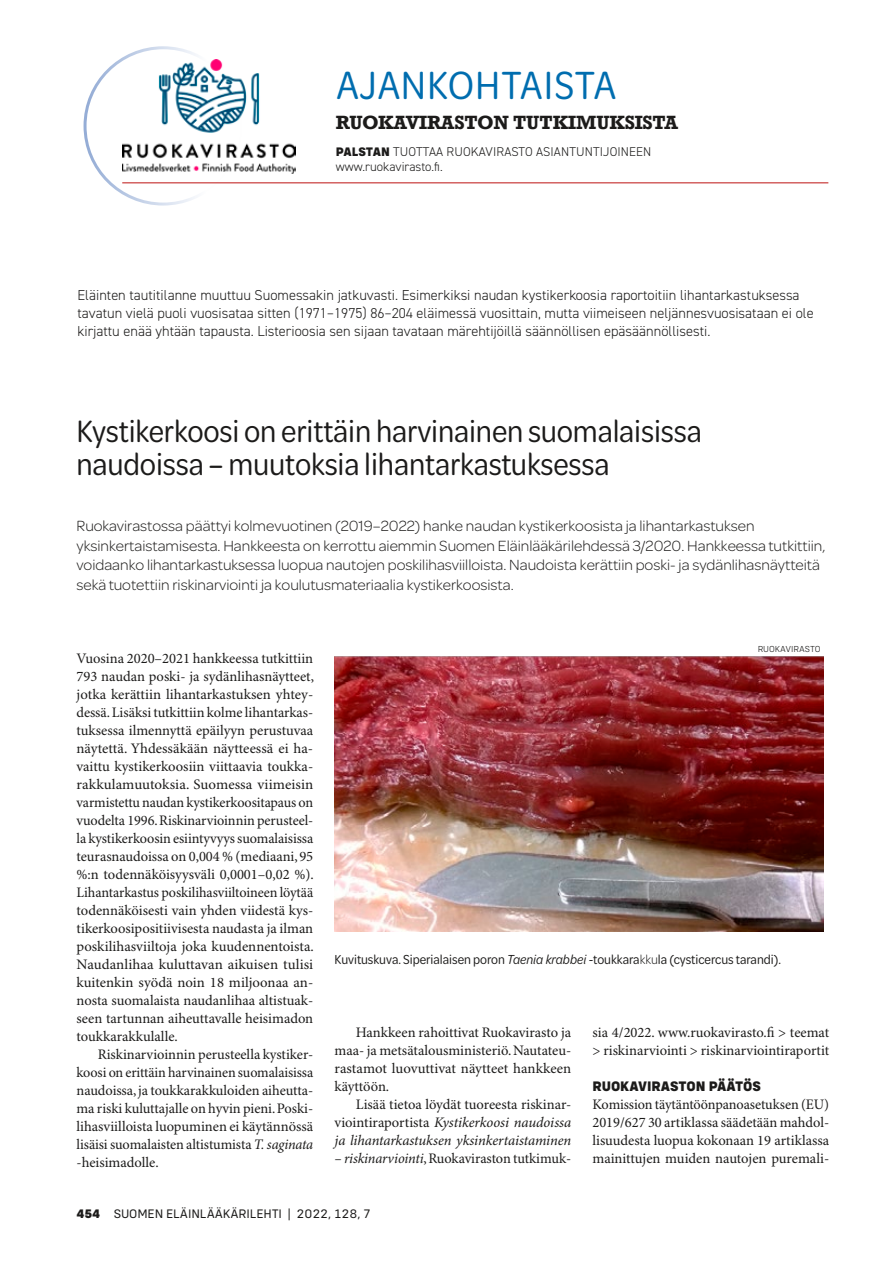
<style>
.page{position:relative;width:893px;height:1263px;background:#fff}
.page>*{position:absolute;margin:0;border:0;box-sizing:border-box;transform-origin:0 0}
.t1{font:42px "Omnes Cond";letter-spacing:.02em;color:#006daf}
.t2{font:33px/33px "Omnes Cond";letter-spacing:-.005em;color:#1c1b1a}
.t3{font:700 18px "Rockwell";letter-spacing:-.01em;color:#1c1b1a}
.t4{font:300 15.75px/19.5px "Omnes";color:#1c1b1a}
.t5{font:14.55px/18px "Minion Pro";color:#1c1b1a;text-align:justify}
.t6{font:italic 14.55px/18px "Minion Pro";letter-spacing:-.01em;color:#1c1b1a;text-align:justify}
.t7{font:300 14.4px/18px "DIN2014";color:#1c1b1a}
.t8{font:800 14.25px "Config";color:#1c1b1a}
.t9{font:13.95px "Omnes Cond";color:#1c1b1a}
.t10{font:300 12.75px/15px "DIN2014";letter-spacing:.01em;color:#1c1b1a}
.t11{font:12.75px "Config";letter-spacing:-.01em;color:#1c1b1a}
.t12{font:300 9px "Config";color:#1c1b1a}
.s1{font-family:"Config";font-weight:800}
.s2{font-style:italic}
.s3{font-weight:300}
.s4{font-style:normal}
.s5{font-weight:800}
</style>
<div class="page">
<img style="left:123px;top:60px;width:172px;height:114px">
<div style="left:84px;top:46px;width:159px;height:160px;border:3px solid #95add6;border-radius:50%"></div>
<hr style="left:122px;top:183px;width:706px;height:1px;background:#bd1311">
<img style="left:335px;top:656px;width:488px;height:276px">
<h1 class="t1" style="left:336px;top:59px;width:281px">AJANKOHTAISTA</h1>
<p class="t3" style="left:336px;top:111px;width:344px">RUOKAVIRASTON TUTKIMUKSISTA</p>
<p class="t10" style="left:336px;top:144px;width:317px"><span class="s1">PALSTAN</span> TUOTTAA RUOKAVIRASTO ASIANTUNTIJOINEEN www.ruokavirasto.fi.</p>
<p class="t7" style="left:77px;top:286px;width:738px">Eläinten tautitilanne muuttuu Suomessakin jatkuvasti. Esimerkiksi naudan kystikerkoosia raportoitiin lihantarkastuksessa tavatun vielä puoli vuosisataa sitten (1971–1975) 86–204 eläimessä vuosittain, mutta viimeiseen neljännesvuosisataan ei ole kirjattu enää yhtään tapausta. Listerioosia sen sijaan tavataan märehtijöillä säännöllisen epäsäännöllisesti.</p>
<h2 class="t2" style="left:77px;top:413px;width:627px">Kystikerkoosi on erittäin harvinainen suomalaisissa naudoissa – muutoksia lihantarkastuksessa</h2>
<p class="t4" style="left:77px;top:515px;width:750px">Ruokavirastossa päättyi kolmevuotinen (2019–2022) hanke naudan kystikerkoosista ja lihantarkastuksen yksinkertaistamisesta. Hankkeesta on kerrottu aiemmin Suomen Eläinlääkärilehdessä 3/2020. Hankkeessa tutkittiin, voidaanko lihantarkastuksessa luopua nautojen poskilihasviilloista. Naudoista kerättiin poski- ja sydänlihasnäytteitä sekä tuotettiin riskinarviointi ja koulutusmateriaalia kystikerkoosista.</p>
<p class="t5" style="left:77px;top:650px;width:239px">Vuosina 2020–2021 hankkeessa tutkittiin 793 naudan poski- ja sydänlihasnäytteet, jotka kerättiin lihantarkastuksen yhtey&shy;dessä. Lisäksi tutkittiin kolme lihantarkas&shy;tuksessa ilmennyttä epäilyyn perustuvaa näytettä. Yhdessäkään näytteessä ei ha&shy;vaittu kystikerkoosiin viittaavia toukka&shy;rakkulamuutoksia. Suomessa viimeisin varmistettu naudan kystikerkoositapaus on vuodelta 1996. Riskinarvioinnin perusteel&shy;la kystikerkoosin esiintyvyys suomalaisissa teurasnaudoissa on 0,004 % (mediaani, 95 %:n todennäköisyysväli 0,0001–0,02 %).<br>Lihantarkastus poskilihasviiltoineen löytää todennäköisesti vain yhden viidestä kys&shy;tikerkoosipositiivisesta naudasta ja ilman poskilihasviiltoja joka kuudennentoista.<br>Naudanlihaa kuluttavan aikuisen tulisi kuitenkin syödä noin 18 miljoonaa an&shy;nosta suomalaista naudanlihaa altistuak&shy;seen tartunnan aiheuttavalle heisimadon toukkarakkulalle.</p>
<p class="t5" style="left:77px;top:1046px;width:238px;text-indent:21px">Riskinarvioinnin perusteella kystiker&shy;koosi on erittäin harvinainen suomalaisissa naudoissa, ja toukkarakkuloiden aiheutta&shy;ma riski kuluttajalle on hyvin pieni. Poski&shy;lihasviilloista luopuminen ei käytännössä lisäisi suomalaisten altistumista <span class="s2">T. saginata </span>-heisimadolle.</p>
<p class="t12" style="left:758px;top:644px;width:64px">RUOKAVIRASTO</p>
<p class="t9" style="left:334px;top:950px;width:448px">Kuvituskuva. Siperialaisen poron <span class="s2">Taenia krabbei</span> -toukkara<span class="s3">kku</span>la (cysticercus tarandi).</p>
<p class="t5" style="left:334px;top:1024px;width:238px;text-indent:21px">Hankkeen rahoittivat Ruokavirasto ja maa- ja metsätalousministeriö. Nautateu&shy;rastamot luovuttivat näytteet hankkeen käyttöön.</p>
<p class="t6" style="left:334px;top:1096px;width:238px;text-indent:21px"><span class="s4">Lisää tietoa löydät tuoreesta riskinar&shy;viointiraportista</span> Kystikerkoosi naudoissa ja lihantarkastuksen yksinkertaistaminen</p>
<p class="t5" style="left:334px;top:1150px;width:238px"><span class="s2">– riskinarviointi</span>, Ruokaviraston tutkimuk-</p>
<p class="t5" style="left:592px;top:1024px;width:238px">sia 4/2022. www.ruokavirasto.fi &gt; teemat &gt; riskinarviointi &gt; riskinarviointiraportit</p>
<p class="t8" style="left:592px;top:1077px;width:170px">RUOKAVIRASTON PÄÄTÖS</p>
<p class="t5" style="left:592px;top:1096px;width:238px">Komission täytäntöönpanoasetuksen (EU)<br>2019/627 30 artiklassa säädetään mahdol&shy;lisuudesta luopua kokonaan 19 artiklassa mainittujen muiden nautojen puremali-</p>
<p class="t11" style="left:77px;top:1206px;width:296px"><span class="s5">454</span> SUOMEN ELÄINLÄÄKÄRILEHTI | 2022, 128, 7</p>
</div>
